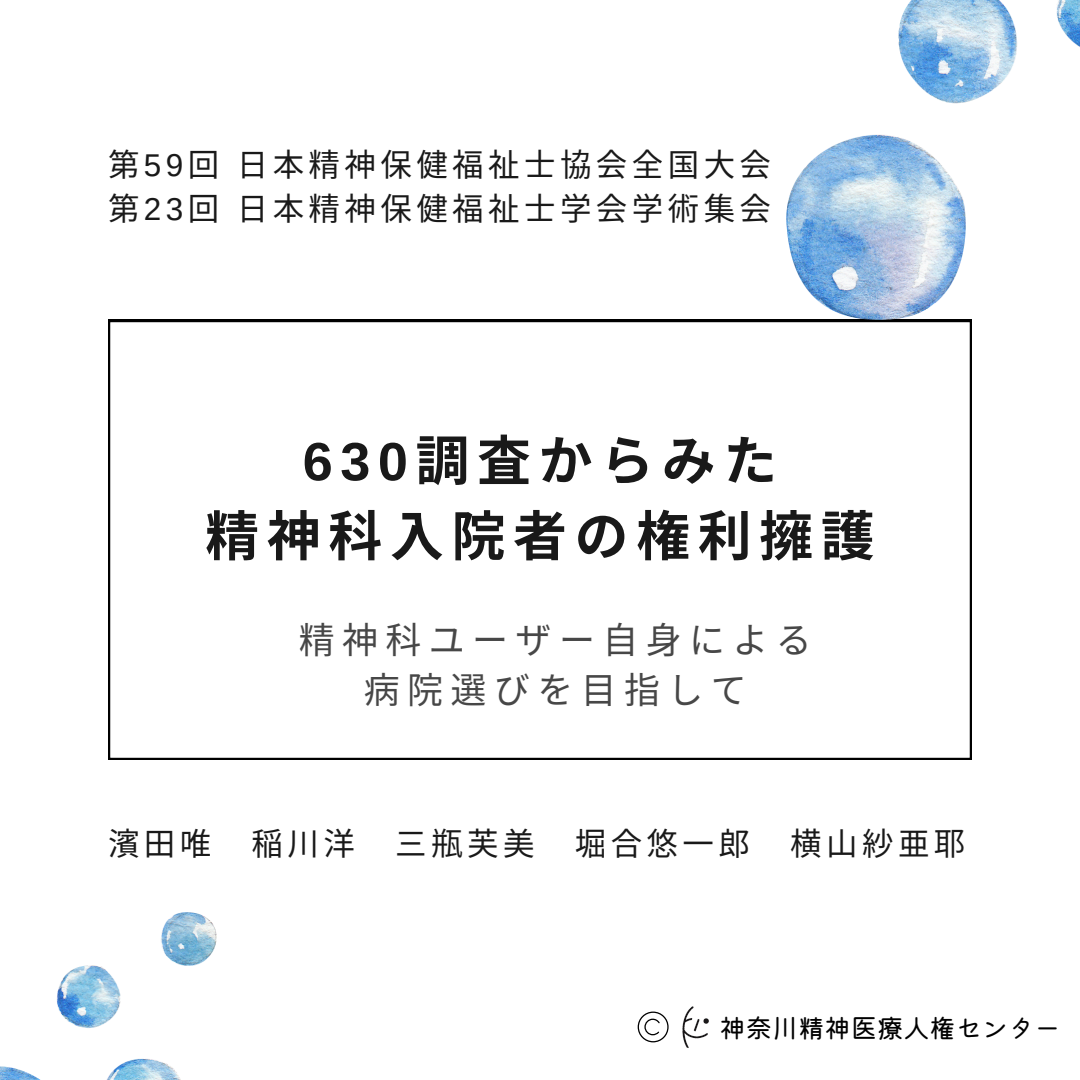
<style>
.page{position:relative;width:1080px;height:1080px;background:#fff}
.page>*{position:absolute;margin:0;border:0;box-sizing:border-box;transform-origin:0 0}
.t1{font:700 54px/75.4px "Noto Sans CJ Ksc";letter-spacing:.14em;color:#191919;text-align:center}
.t2{font:36px/50.1px "Noto Sans CJ Ksc";letter-spacing:.205em;color:#474747;text-align:center}
.t3{font:31.5px/43.9px "Noto Sans CJ Ksc";letter-spacing:.14em;color:#191919}
.t4{font:26.25px "Kiwi Maru";color:#000}
.s1{font-family:"Arimo"}
</style>
<div class="page">
<svg style="left:108px;top:320px;width:864px;height:440px"></svg>
<svg style="left:638px;top:1012px;width:31px;height:30px"></svg>
<img style="left:682px;top:1006px;width:27px;height:42px">
<img style="left:786px;top:0;width:294px;height:320px">
<img style="left:0;top:913px;width:217px;height:167px">
<h3 class="t3" style="left:108px;top:141px;width:662px">第<span class="s1">59</span>回日本精神保健福祉士協会全国大会第<span class="s1">23</span>回日本精神保健福祉士学会学術集会</h3>
<h1 class="t1" style="left:205px;top:420px;width:668px"><span class="s1">630</span>調査からみた<br>精神科入院者の権利擁護</h1>
<h2 class="t2" style="left:299px;top:613px;width:515px">精神科ユーザー自身による病院選びを目指して</h2>
<p class="t3" style="left:108px;top:820px;width:101px">濱田唯</p>
<p class="t3" style="left:252px;top:820px;width:102px">稲川洋</p>
<p class="t3" style="left:395px;top:820px;width:138px">三瓶芙美</p>
<p class="t3" style="left:575px;top:820px;width:174px">堀合悠一郎</p>
<p class="t3" style="left:790px;top:820px;width:174px">横山紗亜耶</p>
<p class="t4" style="left:720px;top:1007px;width:343px">神奈川精神医療人権センター</p>
</div>
